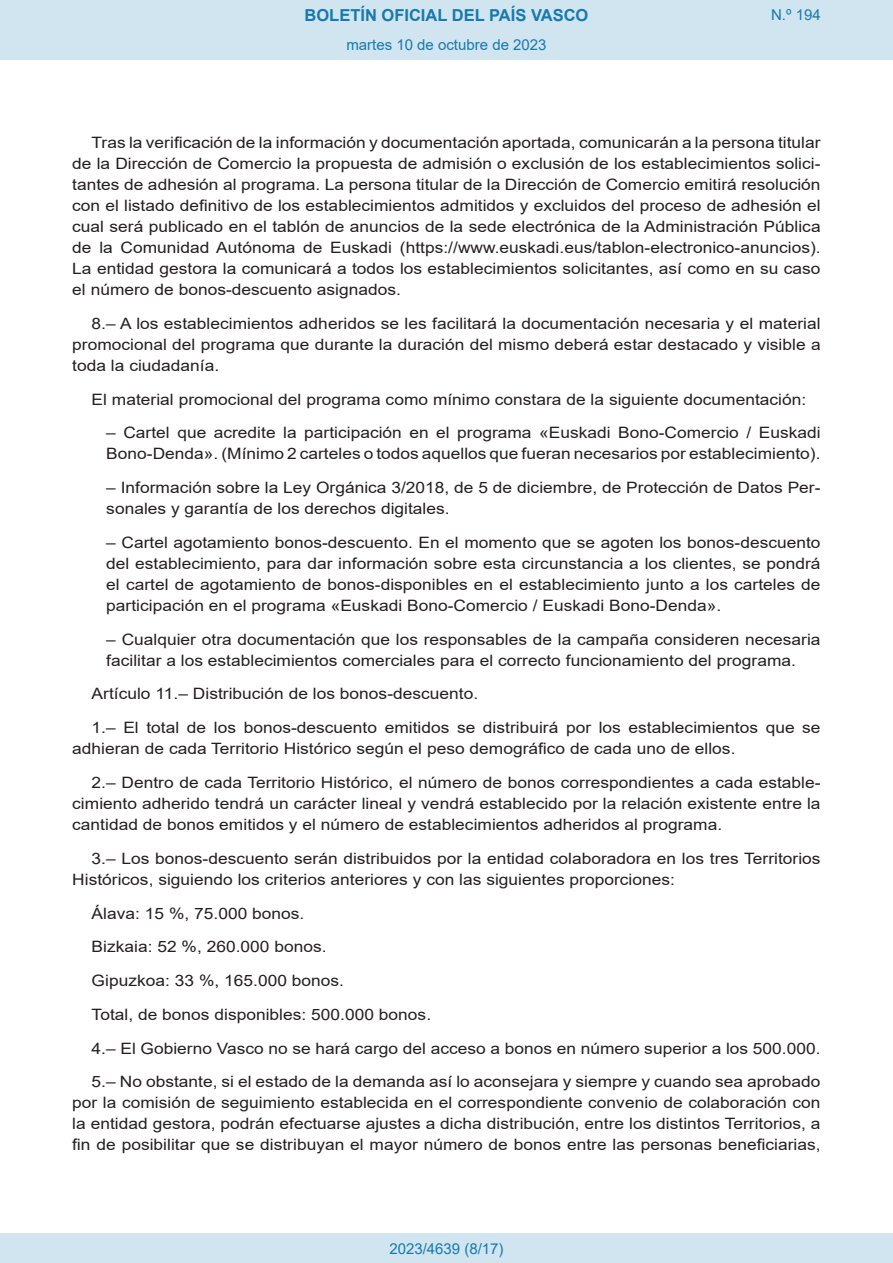
<style>
.page{position:relative;width:893px;height:1263px;background:#fff}
.page>*{position:absolute;margin:0;border:0;box-sizing:border-box;transform-origin:0 0}
.t1{font:700 16.5px "Arial";color:#1879ad}
.BOPVDetalle{font:15.6px/21px "Arial";color:#231f20;text-align:justify;scale:1.11 1}
.BOPVDetalle1{font:15.6px/21px "Arial";color:#231f20;scale:1.11 1}
.Paginacion_Centro{font:15px "Arial";color:#1879ad}
</style>
<div class="page">
<div style="left:0;top:0;width:893px;height:60px;background:#d0e5f0"></div>
<div style="left:0;top:1233px;width:893px;height:30px;background:#d0e5f0"></div>
<p class="t1" style="left:305px;top:3px;width:285px">BOLETÍN OFICIAL DEL PAÍS VASCO</p>
<p class="Paginacion_Centro" style="left:346px;top:35px;width:202px">martes 10 de octubre de 2023</p>
<p class="Paginacion_Centro" style="left:771px;top:5px;width:51px">N.º 194</p>
<p class="BOPVDetalle" style="left:72px;top:132px;width:676px;text-indent:19px">Tras la verificación de la información y documentación aportada, comunicarán a la persona titular de la Dirección de Comercio la propuesta de admisión o exclusión de los establecimientos solici&shy;tantes de adhesión al programa. La persona titular de la Dirección de Comercio emitirá resolución con el listado definitivo de los establecimientos admitidos y excluidos del proceso de adhesión el cual será publicado en el tablón de anuncios de la sede electrónica de la Administración Pública de la Comunidad Autónoma de Euskadi (https://www.euskadi.eus/tablon-electronico-anuncios).<br>La entidad gestora la comunicará a todos los establecimientos solicitantes, así como en su caso el número de bonos-descuento asignados.</p>
<p class="BOPVDetalle" style="left:72px;top:313px;width:676px;text-indent:19px">8.– A los establecimientos adheridos se les facilitará la documentación necesaria y el material promocional del programa que durante la duración del mismo deberá estar destacado y visible a toda la ciudadanía.</p>
<p class="BOPVDetalle" style="left:92px;top:389px;width:645px">El material promocional del programa como mínimo constara de la siguiente documentación:</p>
<p class="BOPVDetalle1" style="left:106px;top:422px;width:645px">– Cartel que acredite la participación en el programa «Euskadi Bono-Comercio / Euskadi<br>Bono-Denda». (Mínimo 2 carteles o todos aquellos que fueran necesarios por establecimiento).</p>
<p class="BOPVDetalle1" style="left:106px;top:477px;width:645px">– Información sobre la Ley Orgánica 3/2018, de 5 de diciembre, de Protección de Datos Per&shy;sonales y garantía de los derechos digitales.</p>
<p class="BOPVDetalle1" style="left:106px;top:532px;width:645px;text-align:justify">– Cartel agotamiento bonos-descuento. En el momento que se agoten los bonos-descuento del establecimiento, para dar información sobre esta circunstancia a los clientes, se pondrá el cartel de agotamiento de bonos-disponibles en el establecimiento junto a los carteles de participación en el programa «Euskadi Bono-Comercio / Euskadi Bono-Denda».</p>
<p class="BOPVDetalle1" style="left:106px;top:629px;width:645px">– Cualquier otra documentación que los responsables de la campaña consideren necesaria facilitar a los establecimientos comerciales para el correcto funcionamiento del programa.</p>
<p class="BOPVDetalle" style="left:92px;top:683px;width:350px">Artículo 11.– Distribución de los bonos-descuento.</p>
<p class="BOPVDetalle" style="left:72px;top:717px;width:676px;text-indent:19px">1.– El total de los bonos-descuento emitidos se distribuirá por los establecimientos que se adhieran de cada Territorio Histórico según el peso demográfico de cada uno de ellos.</p>
<p class="BOPVDetalle" style="left:72px;top:772px;width:676px;text-indent:19px">2.– Dentro de cada Territorio Histórico, el número de bonos correspondientes a cada estable&shy;cimiento adherido tendrá un carácter lineal y vendrá establecido por la relación existente entre la cantidad de bonos emitidos y el número de establecimientos adheridos al programa.</p>
<p class="BOPVDetalle" style="left:72px;top:848px;width:676px;text-indent:19px">3.– Los bonos-descuento serán distribuidos por la entidad colaboradora en los tres Territorios<br>Históricos, siguiendo los criterios anteriores y con las siguientes proporciones:</p>
<p class="BOPVDetalle" style="left:92px;top:902px;width:193px">Álava: 15 %, 75.000 bonos.</p>
<p class="BOPVDetalle" style="left:92px;top:936px;width:213px">Bizkaia: 52 %, 260.000 bonos.</p>
<p class="BOPVDetalle" style="left:92px;top:970px;width:229px">Gipuzkoa: 33 %, 165.000 bonos.</p>
<p class="BOPVDetalle" style="left:92px;top:1004px;width:307px">Total, de bonos disponibles: 500.000 bonos.</p>
<p class="BOPVDetalle" style="left:92px;top:1037px;width:658px">4.– El Gobierno Vasco no se hará cargo del acceso a bonos en número superior a los 500.000.</p>
<p class="BOPVDetalle" style="left:72px;top:1071px;width:676px;text-indent:19px">5.– No obstante, si el estado de la demanda así lo aconsejara y siempre y cuando sea aprobado por la comisión de seguimiento establecida en el correspondiente convenio de colaboración con la entidad gestora, podrán efectuarse ajustes a dicha distribución, entre los distintos Territorios, a fin de posibilitar que se distribuyan el mayor número de bonos entre las personas beneficiarias,</p>
<p class="Paginacion_Centro" style="left:389px;top:1238px;width:116px">2023/4639 (8/17)</p>
</div>
